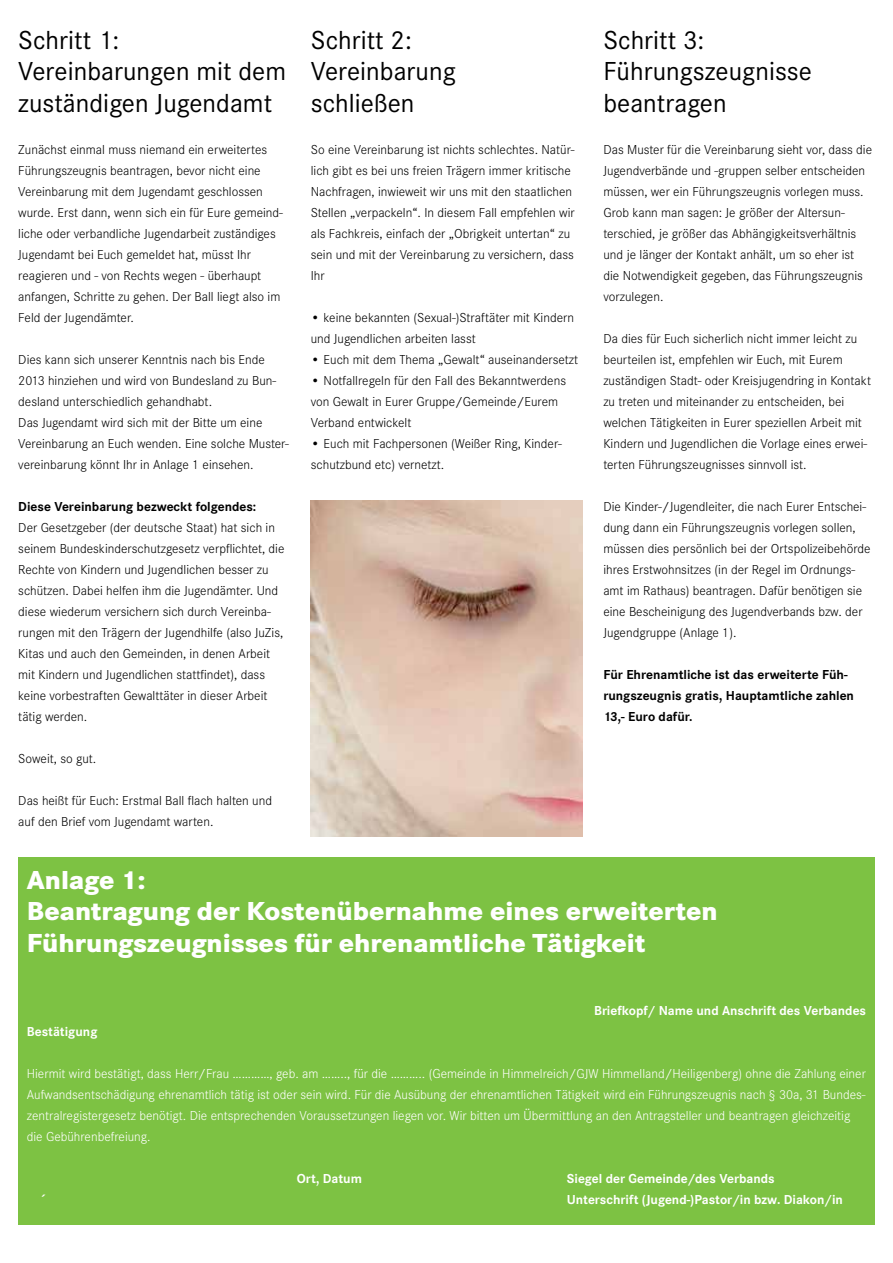
<style>
.page{position:relative;width:893px;height:1263px;background:#fff}
.page>*{position:absolute;margin:0;border:0;box-sizing:border-box;transform-origin:0 0}
.t1{font:27px/31.5px "Corporate S";color:#000}
.t2{font:800 27px/31.5px "Corporate S";color:#fff}
.t3{font:300 13.5px/21px "Corporate S";color:#000}
.t4{font:300 13.5px/21px "Corporate S";color:#fff}
.t5{font:700 13.5px "Corporate S";color:#fff}
.t6{font:700 13.5px/21px "Corporate S";color:#000}
</style>
<div class="page">
<div style="left:18px;top:857px;width:857px;height:368px;background:#7dc243"></div>
<img style="left:311px;top:500px;width:271px;height:336px">
<h1 class="t1" style="left:18px;top:24px;width:269px">Schritt 1:<br>Vereinbarungen mit dem zuständigen Jugendamt</h1>
<p class="t3" style="left:18px;top:139px;width:266px">Zunächst einmal muss niemand ein erweitertes Führungszeugnis beantragen, bevor nicht eine Vereinbarung mit dem Jugendamt geschlossen wurde. Erst dann, wenn sich ein für Eure gemeind&shy;liche oder verbandliche Jugendarbeit zuständiges Jugendamt bei Euch gemeldet hat, müsst Ihr reagieren und - von Rechts wegen - überhaupt anfangen, Schritte zu gehen. Der Ball liegt also im Feld der Jugendämter.</p>
<p class="t3" style="left:18px;top:349px;width:272px">Dies kann sich unserer Kenntnis nach bis Ende 2013 hinziehen und wird von Bundesland zu Bun&shy;desland unterschiedlich gehandhabt.<br>Das Jugendamt wird sich mit der Bitte um eine Vereinbarung an Euch wenden. Eine solche Muster&shy;vereinbarung könnt Ihr in Anlage 1 einsehen.</p>
<p class="t6" style="left:18px;top:496px;width:240px">Diese Vereinbarung bezweckt folgendes:</p>
<p class="t3" style="left:18px;top:517px;width:268px">Der Gesetzgeber (der deutsche Staat) hat sich in seinem Bundeskinderschutzgesetz verpflichtet, die Rechte von Kindern und Jugendlichen besser zu schützen. Dabei helfen ihm die Jugendämter. Und diese wiederum versichern sich durch Vereinba&shy;rungen mit den Trägern der Jugendhilfe (also JuZis, Kitas und auch den Gemeinden, in denen Arbeit mit Kindern und Jugendlichen stattfindet), dass keine vorbestraften Gewalttäter in dieser Arbeit tätig werden.</p>
<p class="t3" style="left:18px;top:748px;width:80px">Soweit, so gut.</p>
<p class="t3" style="left:18px;top:790px;width:255px">Das heißt für Euch: Erstmal Ball flach halten und auf den Brief vom Jugendamt warten.</p>
<h1 class="t1" style="left:311px;top:24px;width:146px">Schritt 2:<br>Vereinbarung schließen</h1>
<p class="t3" style="left:311px;top:139px;width:265px">So eine Vereinbarung ist nichts schlechtes. Natür&shy;lich gibt es bei uns freien Trägern immer kritische Nachfragen, inwieweit wir uns mit den staatlichen Stellen „verpackeln“. In diesem Fall empfehlen wir als Fachkreis, einfach der „Obrigkeit untertan“ zu sein und mit der Vereinbarung zu versichern, dass Ihr</p>
<p class="t3" style="left:311px;top:307px;width:265px">• keine bekannten (Sexual-)Straftäter mit Kindern und Jugendlichen arbeiten lasst</p>
<p class="t3" style="left:311px;top:349px;width:269px">• Euch mit dem Thema „Gewalt“ auseinandersetzt</p>
<p class="t3" style="left:311px;top:370px;width:257px">• Notfallregeln für den Fall des Bekanntwerdens von Gewalt in Eurer Gruppe/Gemeinde/Eurem<br>Verband entwickelt</p>
<p class="t3" style="left:311px;top:433px;width:252px">• Euch mit Fachpersonen (Weißer Ring, Kinder&shy;schutzbund etc) vernetzt.</p>
<h1 class="t1" style="left:603px;top:24px;width:210px">Schritt 3:<br>Führungszeugnisse beantragen</h1>
<p class="t3" style="left:603px;top:139px;width:270px">Das Muster für die Vereinbarung sieht vor, dass die Jugendverbände und -gruppen selber entscheiden müssen, wer ein Führungszeugnis vorlegen muss.<br>Grob kann man sagen: Je größer der Altersun&shy;terschied, je größer das Abhängigkeitsverhältnis und je länger der Kontakt anhält, um so eher ist die Notwendigkeit gegeben, das Führungszeugnis vorzulegen.</p>
<p class="t3" style="left:603px;top:328px;width:269px">Da dies für Euch sicherlich nicht immer leicht zu beurteilen ist, empfehlen wir Euch, mit Eurem zuständigen Stadt- oder Kreisjugendring in Kontakt zu treten und miteinander zu entscheiden, bei welchen Tätigkeiten in Eurer speziellen Arbeit mit Kindern und Jugendlichen die Vorlage eines erwei&shy;terten Führungszeugnisses sinnvoll ist.</p>
<p class="t3" style="left:603px;top:496px;width:269px">Die Kinder-/Jugendleiter, die nach Eurer Entschei&shy;dung dann ein Führungszeugnis vorlegen sollen, müssen dies persönlich bei der Ortspolizeibehörde ihres Erstwohnsitzes (in der Regel im Ordnungs&shy;amt im Rathaus) beantragen. Dafür benötigen sie eine Bescheinigung des Jugendverbands bzw. der Jugendgruppe (Anlage 1).</p>
<p class="t6" style="left:603px;top:664px;width:252px">Für Ehrenamtliche ist das erweiterte Füh&shy;rungszeugnis gratis, Hauptamtliche zahlen<br>13,- Euro dafür.</p>
<h1 class="t2" style="left:27px;top:864px;width:692px">Anlage 1:<br>Beantragung der Kostenübernahme eines erweiterten<br>Führungszeugnisses für ehrenamtliche Tätigkeit</h1>
<p class="t5" style="left:594px;top:1002px;width:274px">Briefkopf/ Name und Anschrift des Verbandes</p>
<p class="t5" style="left:27px;top:1023px;width:72px">Bestätigung</p>
<p class="t4" style="left:27px;top:1063px;width:840px">Hiermit wird bestätigt, dass Herr/Frau …………, geb. am …….., für die ……….. (Gemeinde in Himmelreich/GJW Himmelland/Heiligenberg) ohne die Zahlung einer Aufwandsentschädigung ehrenamtlich tätig ist oder sein wird. Für die Ausübung der ehrenamtlichen Tätigkeit wird ein Führungszeugnis nach § 30a, 31 Bundes&shy;zentralregistergesetz benötigt. Die entsprechenden Voraussetzungen liegen vor. Wir bitten um Übermittlung an den Antragsteller und beantragen gleichzeitig die Gebührenbefreiung.</p>
<p class="t5" style="left:297px;top:1170px;width:67px">Ort, Datum</p>
<p class="t5" style="left:567px;top:1170px;width:209px">Siegel der Gemeinde/des Verbands</p>
<p class="t5" style="left:40px;top:1191px;width:8px">´</p>
<p class="t5" style="left:567px;top:1191px;width:278px">Unterschrift (Jugend-)Pastor/in bzw. Diakon/in</p>
</div>
